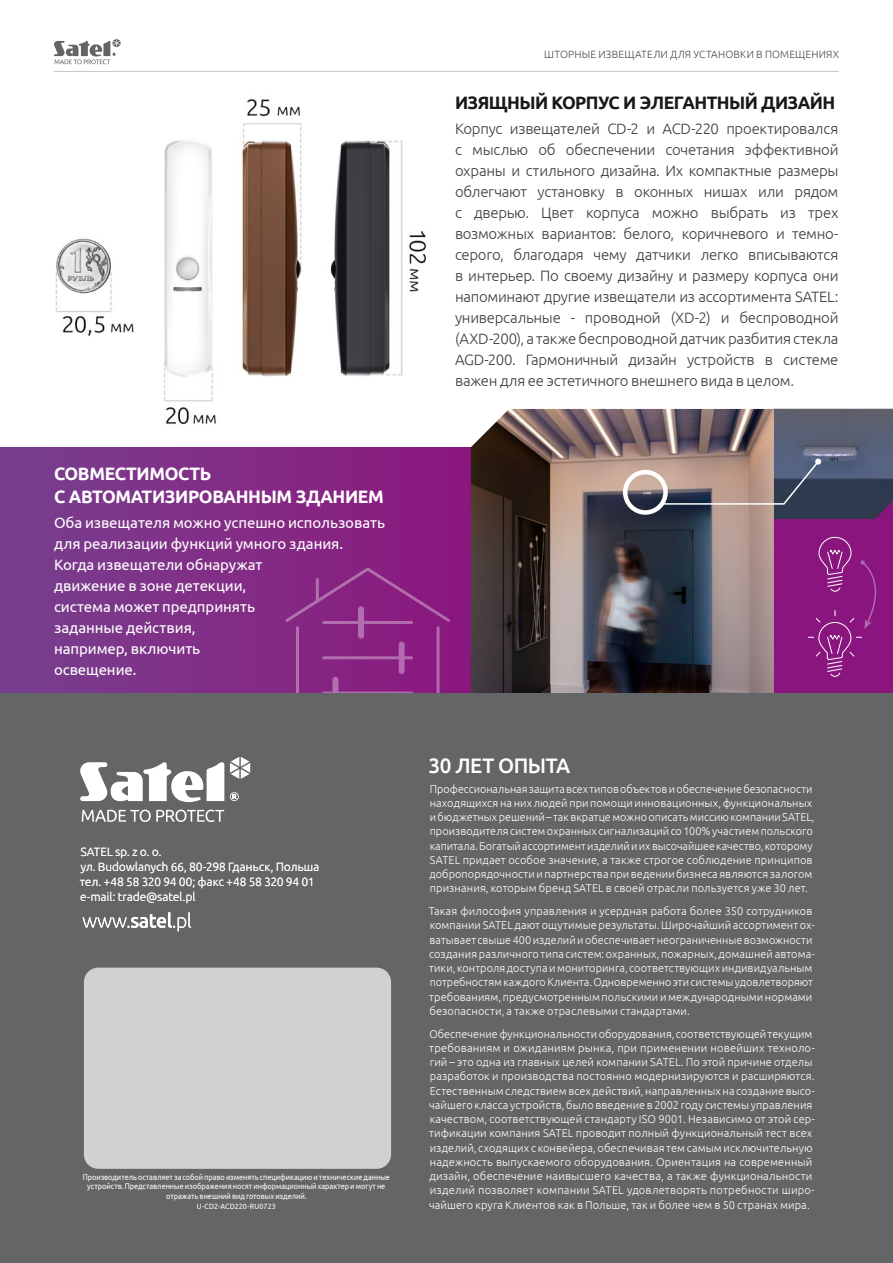
<style>
.page{position:relative;width:893px;height:1263px;background:#fff}
.page>*{position:absolute;margin:0;border:0;box-sizing:border-box;transform-origin:0 0}
.t1{font:500 21px "Ubuntu";letter-spacing:-.025em;color:#fff}
.t2{font:700 18px/22.5px "Ubuntu";letter-spacing:-.02em;color:#fff}
.t3{font:700 18px "Ubuntu";letter-spacing:-.035em;color:#1a171c}
.t4{font:300 15px/21px "Ubuntu";letter-spacing:-.015em;color:#3e3e40;text-align:justify}
.t5{font:15px/21px "Ubuntu";letter-spacing:-.005em;color:#fff}
.t6{font:300 12px/15px "Ubuntu";color:#fff}
.t7{font:300 11.25px/14.2px "Ubuntu";letter-spacing:.01em;color:#fff}
.t8{font:300 11.25px/14.2px "Ubuntu";letter-spacing:.01em;color:#fff;scale:.96 1}
.t9{font:300 10.5px "Ubuntu";letter-spacing:.02em;color:#4c4c4e}
.t10{font:8.25px/9.9px "Ubuntu";letter-spacing:-.005em;color:#fff;text-align:center;scale:.89 1}
.t11{font:7.65px "Ubuntu";letter-spacing:.01em;color:#fff;scale:.93 1}
</style>
<div class="page">
<div style="left:773px;top:409px;width:120px;height:294px;background:#8a157e"></div>
<div style="left:0;top:448px;width:480px;height:250px;background:linear-gradient(to right,#77408e,#8c167d)"></div>
<img style="left:471px;top:409px;width:303px;height:285px">
<svg style="left:284px;top:566px;width:168px;height:128px;background:#8a2684"></svg>
<div style="left:358px;top:609px;width:6px;height:27px;background:#b06eac"></div>
<div style="left:399px;top:644px;width:6px;height:27px;background:#b26bac"></div>
<svg style="left:332px;top:680px;width:6px;height:14px"></svg>
<div style="left:0;top:694px;width:893px;height:569px;background:#646567"></div>
<svg style="left:80px;top:762px;width:144px;height:41px"></svg>
<svg style="left:230px;top:757px;width:20px;height:22px"></svg>
<svg style="left:230px;top:792px;width:9px;height:9px"></svg>
<svg style="left:82px;top:810px;width:142px;height:12px"></svg>
<div style="left:623px;top:470px;width:45px;height:45px;border:4px solid #fff;border-radius:50%"></div>
<svg style="left:660px;top:409px;width:233px;height:110px;background:#6e6771"></svg>
<svg style="left:808px;top:536px;width:69px;height:141px"></svg>
<svg style="left:54px;top:39px;width:67px;height:25px"></svg>
<hr style="left:54px;top:71px;width:785px;height:1px;background:#c6c7c9">
<img style="left:55px;top:99px;width:371px;height:326px">
<div style="left:84px;top:967px;width:307px;height:202px;background:#d0d1d2;border-radius:14px"></div>
<svg style="left:83px;top:912px;width:108px;height:19px"></svg>
<h2 class="t2" style="left:54px;top:462px;width:331px">СОВМЕСТИМОСТЬ<br>С АВТОМАТИЗИРОВАННЫМ ЗДАНИЕМ</h2>
<h3 class="t5" style="left:54px;top:512px;width:332px">Оба извещателя можно успешно использовать для реализации функций умного здания.<br>Когда извещатели обнаружат<br>движение в зоне детекции,<br>система может предпринять<br>заданные действия,<br>например, включить<br>освещение.</h3>
<p class="t6" style="left:80px;top:843px;width:241px">SATEL sp. z o. o.<br>ул. Budowlanych 66, 80-298 Гданьск, Польша тел. +48 58 320 94 00; факс +48 58 320 94 01 e-mail: trade@satel.pl</p>
<p class="t10" style="left:83px;top:1171px;width:347px">Производитель оставляет за собой право изменять спецификацию и технические данные устройств. Представленные изображения носят информационный характер и могут не отражать внешний вид готовых изделий.</p>
<p class="t11" style="left:197px;top:1201px;width:87px">U-CD2-ACD220-RU0723</p>
<p class="t9" style="left:544px;top:48px;width:296px">ШТОРНЫЕ ИЗВЕЩАТЕЛИ ДЛЯ УСТАНОВКИ В ПОМЕЩЕНИЯХ</p>
<h2 class="t3" style="left:455px;top:91px;width:382px">ИЗЯЩНЫЙ КОРПУС И ЭЛЕГАНТНЫЙ ДИЗАЙН</h2>
<p class="t4" style="left:455px;top:118px;width:385px">Корпус извещателей CD-2 и ACD-220 проектировался с мыслью об обеспечении сочетания эффективной охраны и стильного дизайна. Их компактные размеры облегчают установку в оконных нишах или рядом с дверью. Цвет корпуса можно выбрать из трех возможных вариантов: белого, коричневого и темно&shy;серого, благодаря чему датчики легко вписываются в интерьер. По своему дизайну и размеру корпуса они напоминают другие извещатели из ассортимента SATEL: универсальные - проводной (XD-2) и беспроводной (AXD-200), а также беспроводной датчик разбития стекла AGD-200. Гармоничный дизайн устройств в системе важен для ее эстетичного внешнего вида в целом.</p>
<h1 class="t1" style="left:428px;top:752px;width:143px">30 ЛЕТ ОПЫТА</h1>
<p class="t8" style="left:429px;top:781px;width:403px">Профессиональная защита всех типов объектов и обеспечение безопасности находящихся на них людей при помощи инновационных, функциональных и бюджетных решений – так вкратце можно описать миссию компании SATEL, производителя систем охранных сигнализаций со 100% участием польского капитала. Богатый ассортимент изделий и их высочайшее качество, которому SATEL придает особое значение, а также строгое соблюдение принципов добропорядочности и партнерства при ведении бизнеса являются залогом признания, которым бренд SATEL в своей отрасли пользуется уже 30 лет.</p>
<p class="t7" style="left:429px;top:903px;width:387px">Такая философия управления и усердная работа более 350 сотрудников компании SATEL дают ощутимые результаты. Широчайший ассортимент ох&shy;ватывает свыше 400 изделий и обеспечивает неограниченные возможности создания различного типа систем: охранных, пожарных, домашней автома&shy;тики, контроля доступа и мониторинга, соответствующих индивидуальным потребностям каждого Клиента. Одновременно эти системы удовлетворяют требованиям, предусмотренным польскими и международными нормами безопасности, а также отраслевыми стандартами.</p>
<p class="t7" style="left:429px;top:1026px;width:387px">Обеспечение функциональности оборудования, соответствующей текущим требованиям и ожиданиям рынка, при применении новейших техноло&shy;гий – это одна из главных целей компании SATEL. По этой причине отделы разработок и производства постоянно модернизируются и расширяются.<br>Естественным следствием всех действий, направленных на создание высо&shy;чайшего класса устройств, было введение в 2002 году системы управления качеством, соответствующей стандарту ISO 9001. Независимо от этой сер&shy;тификации компания SATEL проводит полный функциональный тест всех изделий, сходящих с конвейера, обеспечивая тем самым исключительную надежность выпускаемого оборудования. Ориентация на современный дизайн, обеспечение наивысшего качества, а также функциональности изделий позволяет компании SATEL удовлетворять потребности широ&shy;чайшего круга Клиентов как в Польше, так и более чем в 50 странах мира.</p>
</div>
